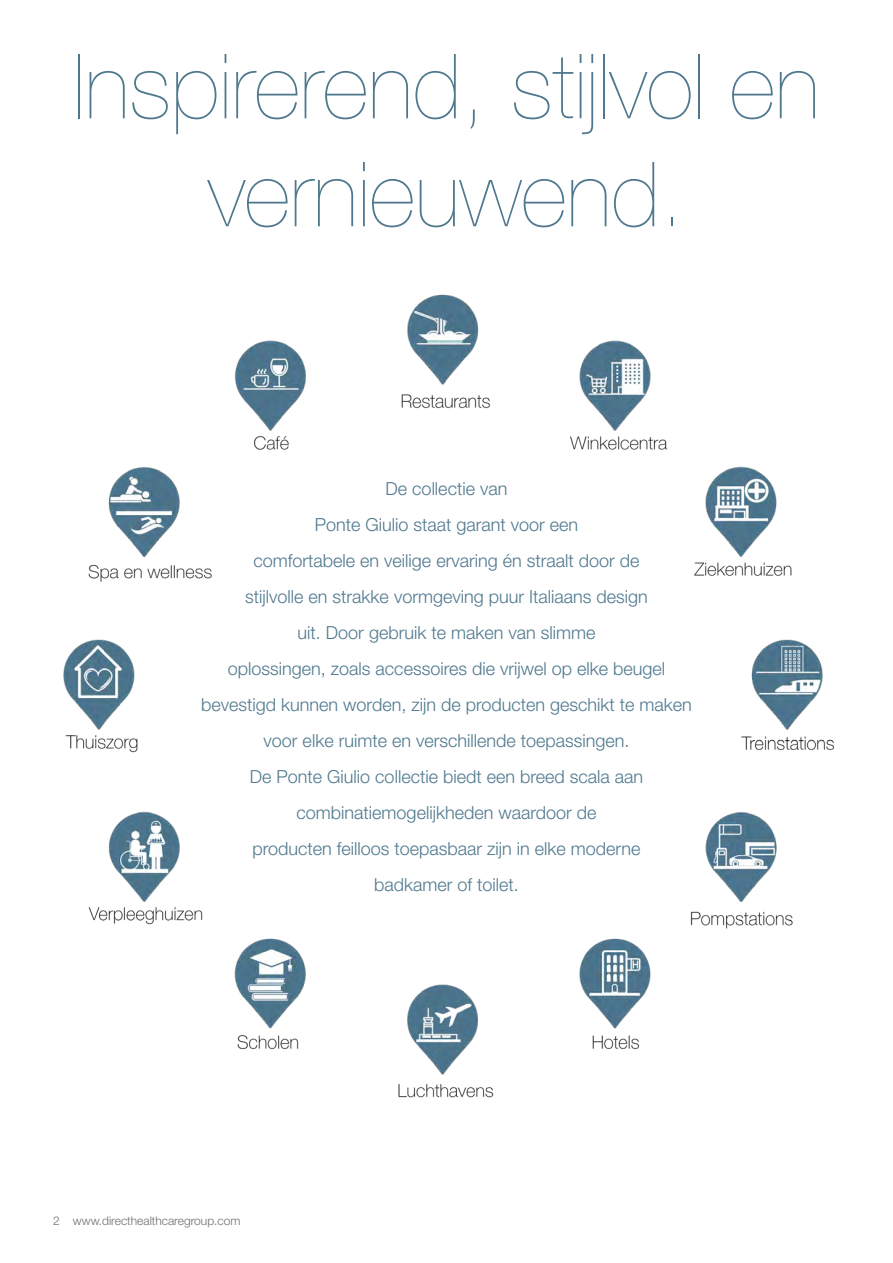
<style>
.page{position:relative;width:893px;height:1263px;background:#fff}
.page>*{position:absolute;margin:0;border:0;box-sizing:border-box;transform-origin:0 0}
.t1{font:200 90px/108px "Helvetica Neue LT Std";color:#4f788e;text-align:center}
.t2{font:300 18px/36px "Helvetica Neue LT Std";color:#4f788e;text-align:center}
.t3{font:300 12px "Helvetica Neue";color:#706f6f}
</style>
<div class="page">
<img style="left:63px;top:294px;width:772px;height:804px">
<h1 class="t1" style="left:73px;top:32px;width:748px">Inspirerend, stijlvol en vernieuwend.</h1>
<p class="t2" style="left:201px;top:470px;width:492px">De collectie van<br>Ponte Giulio staat garant voor een<br>comfortabele en veilige ervaring én straalt door de<br>stijlvolle en strakke vormgeving puur Italiaans design<br>uit. Door gebruik te maken van slimme<br>oplossingen, zoals accessoires die vrijwel op elke beugel bevestigd kunnen worden, zijn de producten geschikt te maken voor elke ruimte en verschillende toepassingen.<br>De Ponte Giulio collectie biedt een breed scala aan combinatiemogelijkheden waardoor de<br>producten feilloos toepasbaar zijn in elke moderne<br>badkamer of toilet.</p>
<p class="t3" style="left:53px;top:1214px;width:189px">2 www.directhealthcaregroup.com</p>
</div>
